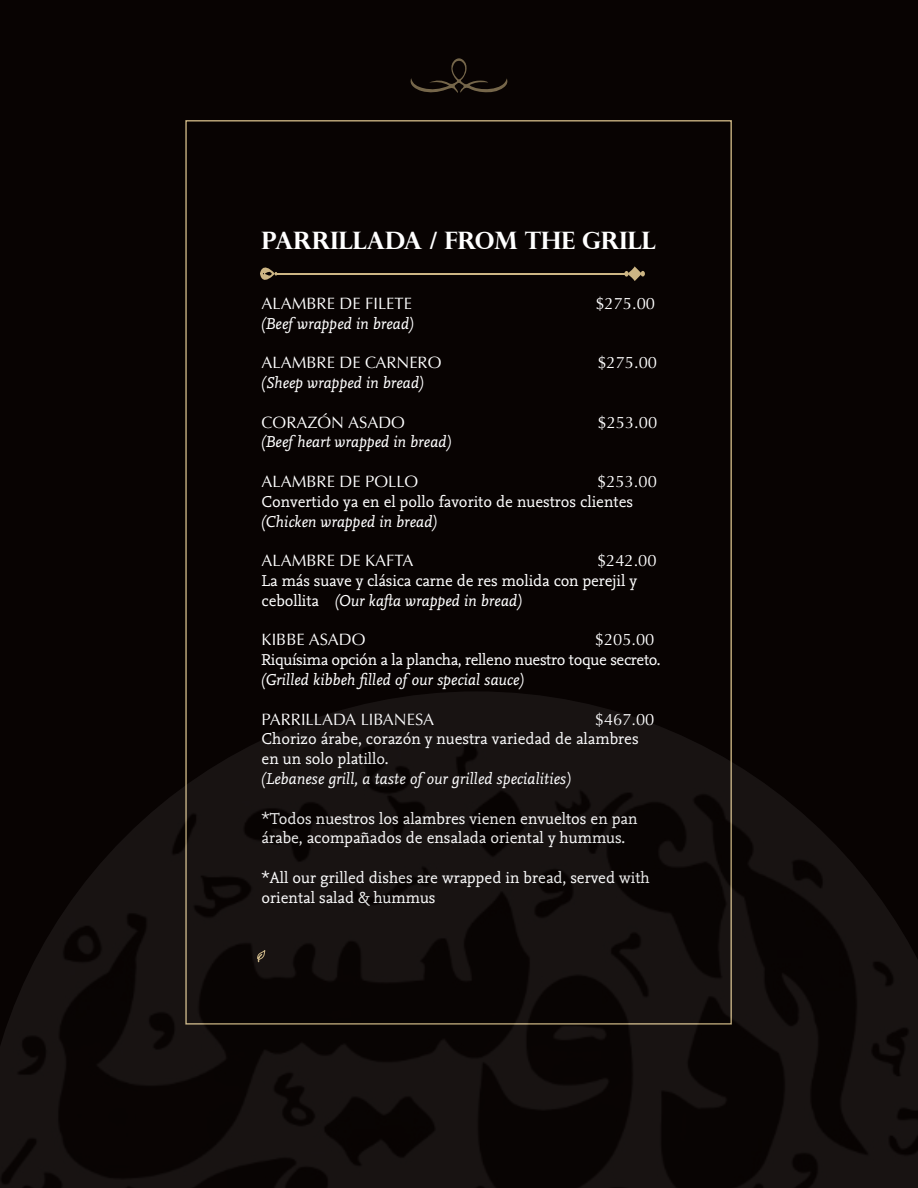
<style>
.page{position:relative;width:918px;height:1188px;background:#fff}
.page>*{position:absolute;margin:0;border:0;box-sizing:border-box;transform-origin:0 0}
.t1{font:700 24px "Perpetua Titling";letter-spacing:-.02em;color:#fff}
.t2{font:16.5px/19.8px "Nexus Mix OT";color:#fff}
.t3{font:italic 16.5px "Nexus Mix OT";color:#fff}
.t4{font:16.5px "Optima";color:#fff}
.t5{font:16.5px "Nexus Mix OT";letter-spacing:-.02em;color:#fff}
.s1{font-style:italic}
</style>
<div class="page">
<div style="left:0;top:0;width:918px;height:691px;background:#080302"></div>
<svg style="left:411px;top:58px;width:96px;height:35px;background:#17110c"></svg>
<svg style="left:641px;top:271px;width:4px;height:6px"></svg>
<svg style="left:624px;top:271px;width:4px;height:6px"></svg>
<svg style="left:627px;top:266px;width:15px;height:15px"></svg>
<svg style="left:260px;top:260px;width:17px;height:28px"></svg>
<hr style="left:277px;top:273px;width:349px;height:2px;background:#cdb684">
<img style="left:0;top:691px;width:918px;height:497px">
<h1 class="t1" style="left:262px;top:226px;width:396px">PARRILLADA / FROM THE GRILL</h1>
<p class="t4" style="left:262px;top:294px;width:152px">ALAMBRE DE FILETE</p>
<p class="t4" style="left:595px;top:294px;width:61px">$275.00</p>
<p class="t3" style="left:262px;top:314px;width:153px">(Beef wrapped in bread)</p>
<p class="t4" style="left:262px;top:353px;width:181px">ALAMBRE DE CARNERO</p>
<p class="t4" style="left:597px;top:353px;width:61px">$275.00</p>
<p class="t3" style="left:262px;top:373px;width:163px">(Sheep wrapped in bread)</p>
<p class="t4" style="left:262px;top:412px;width:145px">CORAZÓN ASADO</p>
<p class="t4" style="left:598px;top:412px;width:61px">$253.00</p>
<p class="t3" style="left:262px;top:433px;width:190px">(Beef heart wrapped in bread)</p>
<p class="t4" style="left:262px;top:472px;width:158px">ALAMBRE DE POLLO</p>
<p class="t4" style="left:597px;top:472px;width:61px">$253.00</p>
<p class="t2" style="left:262px;top:492px;width:373px">Convertido ya en el pollo favorito de nuestros clientes</p>
<p class="t3" style="left:262px;top:512px;width:176px">(Chicken wrapped in bread)</p>
<p class="t4" style="left:262px;top:551px;width:153px">ALAMBRE DE KAFTA</p>
<p class="t4" style="left:597px;top:551px;width:61px">$242.00</p>
<p class="t2" style="left:262px;top:571px;width:377px">La más suave y clásica carne de res molida con perejil y cebollita <span class="s1">(Our kafta wrapped in bread)</span></p>
<p class="t4" style="left:262px;top:630px;width:105px">KIBBE ASADO</p>
<p class="t4" style="left:595px;top:630px;width:61px">$205.00</p>
<p class="t5" style="left:262px;top:651px;width:400px">Riquísima opción a la plancha, relleno nuestro toque secreto.</p>
<p class="t3" style="left:262px;top:670px;width:263px">(Grilled kibbeh filled of our special sauce)</p>
<p class="t4" style="left:262px;top:709px;width:174px">PARRILLADA LIBANESA</p>
<p class="t4" style="left:595px;top:709px;width:61px">$467.00</p>
<p class="t2" style="left:262px;top:730px;width:379px">Chorizo árabe, corazón y nuestra variedad de alambres en un solo platillo.</p>
<p class="t3" style="left:262px;top:769px;width:310px">(Lebanese grill, a taste of our grilled specialities)</p>
<p class="t2" style="left:262px;top:809px;width:377px">*Todos nuestros los alambres vienen envueltos en pan árabe, acompañados de ensalada oriental y hummus.</p>
<p class="t2" style="left:262px;top:868px;width:390px">*All our grilled dishes are wrapped in bread, served with oriental salad &amp; hummus</p>
</div>
